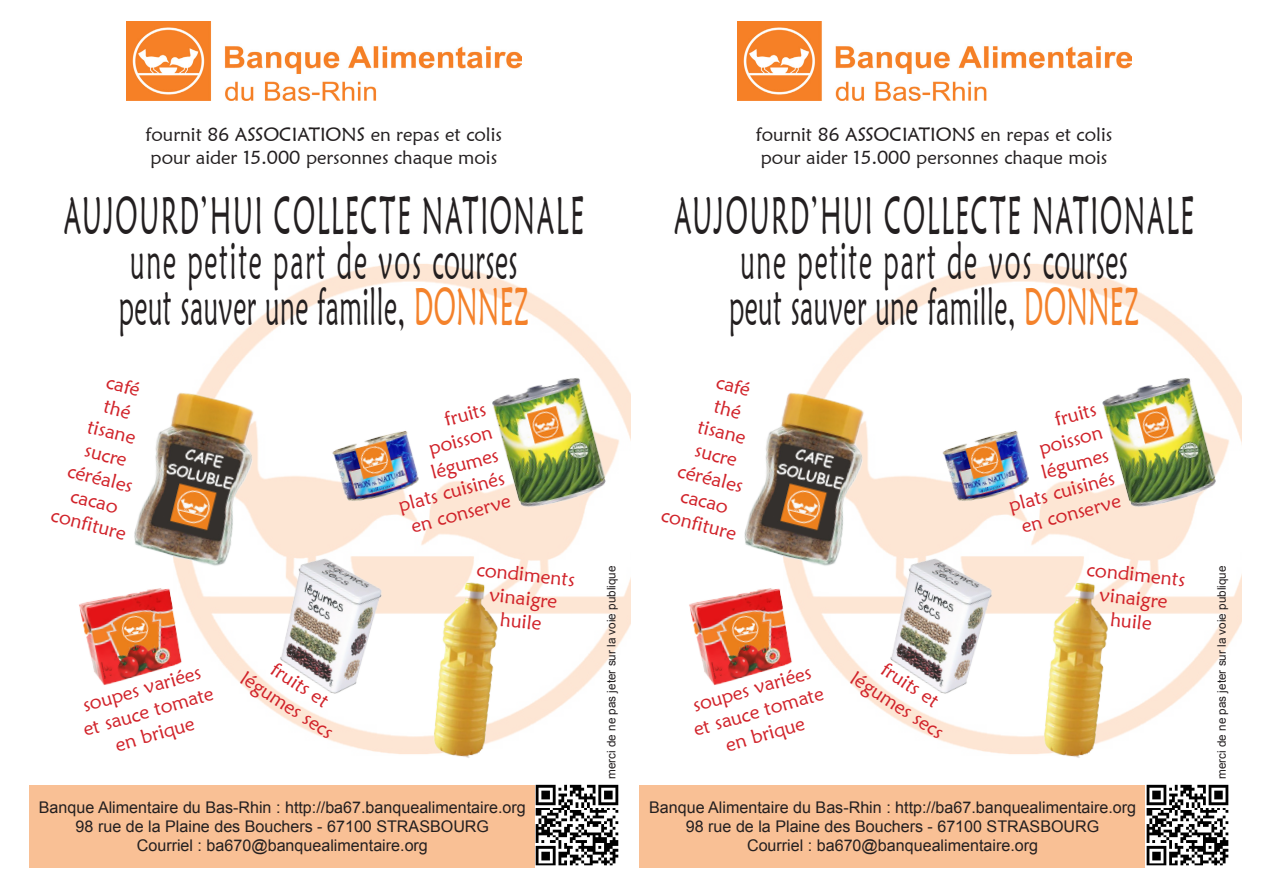
<style>
.page{position:relative;width:1263px;height:893px;background:#fff}
.page>*{position:absolute;margin:0;border:0;box-sizing:border-box;transform-origin:0 0}
.t1{font:52.65px/45.8px "Maiandra GD";letter-spacing:.07em;color:#231f20;text-align:center;scale:.5 1}
.t2{font:19.8px/23.7px "Maiandra GD";color:#d1232a;text-align:center}
.t3{font:19.05px/22.8px "Maiandra GD";color:#231f20}
.t4{font:16.05px/19.4px "Arial";color:#231f20;text-align:center}
.t5{font:11.7px "Arial";color:#231f20}
.s1{color:#f4822b}
</style>
<div class="page">
<div style="left:29px;top:785px;width:589px;height:82px;background:#f9c095"></div>
<img style="left:176px;top:264px;width:455px;height:490px">
<img style="left:536px;top:784px;width:83px;height:83px">
<img style="left:127px;top:21px;width:394px;height:79px">
<img style="left:134px;top:383px;width:133px;height:190px">
<img style="left:79px;top:578px;width:109px;height:114px">
<img style="left:424px;top:573px;width:87px;height:185px">
<img style="left:330px;top:425px;width:94px;height:84px">
<img style="left:489px;top:372px;width:122px;height:142px">
<img style="left:262px;top:546px;width:133px;height:160px">
<div style="left:639px;top:785px;width:590px;height:82px;background:#f9c095"></div>
<img style="left:786px;top:264px;width:455px;height:490px">
<img style="left:1146px;top:784px;width:83px;height:83px">
<img style="left:737px;top:21px;width:394px;height:79px">
<img style="left:744px;top:383px;width:133px;height:190px">
<img style="left:689px;top:578px;width:109px;height:114px">
<img style="left:1034px;top:573px;width:88px;height:185px">
<img style="left:940px;top:425px;width:94px;height:84px">
<img style="left:1099px;top:372px;width:122px;height:142px">
<img style="left:873px;top:546px;width:132px;height:160px">
<p class="t3" style="left:146px;top:123px;width:358px">fournit 86 ASSOCIATIONS en repas et colis pour aider 15.000 personnes chaque mois</p>
<p class="t1" style="left:64px;top:192px;width:1041px">AUJOURD’HUI COLLECTE NATIONALE une petite part de vos courses<br>peut sauver une famille, <span class="s1">DONNEZ</span></p>
<p class="t2" style="left:89px;top:365px;width:78px;rotate:14deg">café<br>thé tisane sucre céréales cacao confiture</p>
<p class="t2" style="left:74px;top:695px;width:136px;rotate:-16deg">soupes variées et sauce tomate en brique</p>
<p class="t2" style="left:262px;top:646px;width:108px;rotate:33deg">fruits et légumes secs</p>
<p class="t2" style="left:377px;top:425px;width:111px;text-align:right;rotate:-15deg">fruits poisson légumes plats cuisinés en conserve</p>
<p class="t2" style="left:478px;top:557px;width:100px;rotate:6deg">condiments vinaigre huile</p>
<p class="t4" style="left:39px;top:798px;width:488px">Banque Alimentaire du Bas-Rhin : http://ba67.banquealimentaire.org<br>98 rue de la Plaine des Bouchers - 67100 STRASBOURG<br>Courriel : ba670@banquealimentaire.org</p>
<p class="t5" style="left:604px;top:779px;width:215px;rotate:-90deg">merci de ne pas jeter sur la voie publique</p>
<p class="t3" style="left:756px;top:123px;width:358px">fournit 86 ASSOCIATIONS en repas et colis pour aider 15.000 personnes chaque mois</p>
<p class="t1" style="left:674px;top:192px;width:1041px">AUJOURD’HUI COLLECTE NATIONALE une petite part de vos courses<br>peut sauver une famille, <span class="s1">DONNEZ</span></p>
<p class="t2" style="left:699px;top:365px;width:78px;rotate:14deg">café<br>thé tisane sucre céréales cacao confiture</p>
<p class="t2" style="left:684px;top:695px;width:136px;rotate:-16deg">soupes variées et sauce tomate en brique</p>
<p class="t2" style="left:872px;top:646px;width:108px;rotate:33deg">fruits et légumes secs</p>
<p class="t2" style="left:987px;top:425px;width:111px;text-align:right;rotate:-15deg">fruits poisson légumes plats cuisinés en conserve</p>
<p class="t2" style="left:1088px;top:557px;width:100px;rotate:6deg">condiments vinaigre huile</p>
<p class="t4" style="left:649px;top:798px;width:488px">Banque Alimentaire du Bas-Rhin : http://ba67.banquealimentaire.org<br>98 rue de la Plaine des Bouchers - 67100 STRASBOURG<br>Courriel : ba670@banquealimentaire.org</p>
<p class="t5" style="left:1214px;top:779px;width:215px;rotate:-90deg">merci de ne pas jeter sur la voie publique</p>
</div>
